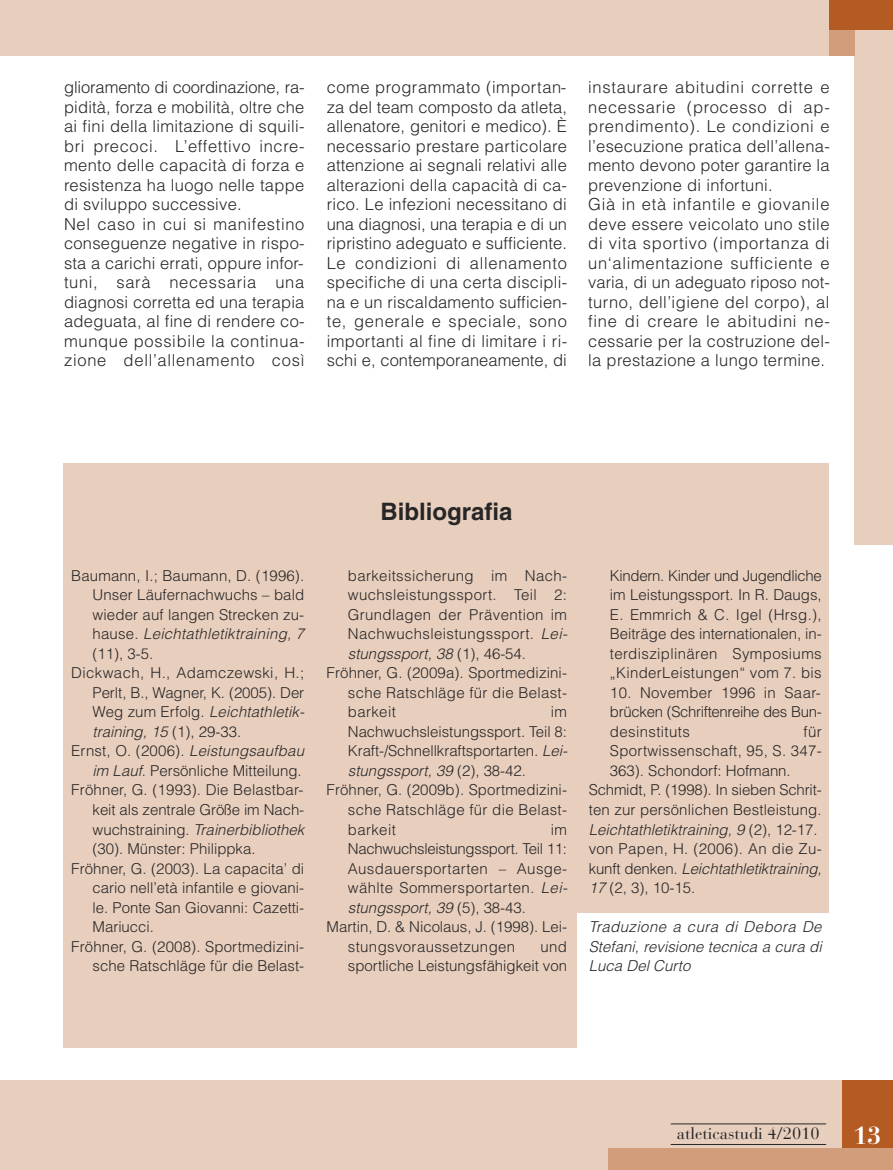
<style>
.page{position:relative;width:893px;height:1170px;background:#fff}
.page>*{position:absolute;margin:0;border:0;box-sizing:border-box;transform-origin:0 0}
.t1{font:700 24.75px "Bauer Bodoni";color:#fff}
.t2{font:700 24px "Helvetica";color:#272627}
.t3{font:300 16.5px/19.5px "Helvetica";letter-spacing:.02em;color:#272627}
.t4{font:16.5px "Bauer Bodoni";color:#272627}
.t5{font:300 15px/19.5px "Helvetica";letter-spacing:.01em;color:#272627;text-align:justify}
.t6{font:italic 300 15px/19.5px "Helvetica";letter-spacing:.005em;color:#272627;text-align:justify}
.t7{font:300 15px "Helvetica";letter-spacing:-.01em;color:#272627}
.t8{font:300 15px "Helvetica";letter-spacing:-.02em;color:#272627}
.s1{font-style:normal}
.s2{font-style:italic}
</style>
<div class="page">
<div style="left:855px;top:22px;width:38px;height:523px;background:#e8cebd"></div>
<div style="left:0;top:0;width:893px;height:55px;background:#e8cebd"></div>
<div style="left:0;top:1080px;width:893px;height:89px;background:#e8cebd"></div>
<div style="left:842px;top:1080px;width:51px;height:68px;background:#b35b22"></div>
<div style="left:608px;top:1148px;width:285px;height:21px;background:#d19d7a"></div>
<hr style="left:671px;top:1143px;width:155px;height:1px;background:#272627">
<hr style="left:671px;top:1123px;width:155px;height:1px;background:#272627">
<div style="left:829px;top:0;width:26px;height:55px;background:#d19d7a"></div>
<div style="left:829px;top:0;width:64px;height:30px;background:#b35b22"></div>
<div style="left:64px;top:464px;width:765px;height:583px;background:#e8cebd"></div>
<div style="left:578px;top:912px;width:264px;height:151px;background:#fff"></div>
<p class="t3" style="left:64px;top:78px;width:242px">glioramento di coordinazione, ra&shy;pidità, forza e mobilità, oltre che ai fini della limitazione di squili&shy;bri precoci. L’effettivo incre&shy;mento delle capacità di forza e resistenza ha luogo nelle tappe di sviluppo successive.<br>Nel caso in cui si manifestino conseguenze negative in rispo&shy;sta a carichi errati, oppure infor&shy;tuni, sarà necessaria una diagnosi corretta ed una terapia adeguata, al fine di rendere co&shy;munque possibile la continua&shy;zione dell’allenamento così</p>
<p class="t3" style="left:327px;top:78px;width:242px;text-align:justify">come programmato (importan&shy;za del team composto da atleta, allenatore, genitori e medico). È necessario prestare particolare attenzione ai segnali relativi alle alterazioni della capacità di ca&shy;rico. Le infezioni necessitano di una diagnosi, una terapia e di un ripristino adeguato e sufficiente.<br>Le condizioni di allenamento specifiche di una certa discipli&shy;na e un riscaldamento sufficien&shy;te, generale e speciale, sono importanti al fine di limitare i ri&shy;schi e, contemporaneamente, di</p>
<p class="t3" style="left:588px;top:78px;width:243px">instaurare abitudini corrette e necessarie (processo di ap&shy;prendimento). Le condizioni e l’esecuzione pratica dell’allena&shy;mento devono poter garantire la prevenzione di infortuni.<br>Già in età infantile e giovanile deve essere veicolato uno stile di vita sportivo (importanza di un‘alimentazione sufficiente e varia, di un adeguato riposo not&shy;turno, dell’igiene del corpo), al fine di creare le abitudini ne&shy;cessarie per la costruzione del&shy;la prestazione a lungo termine.</p>
<p class="t5" style="left:71px;top:566px;width:234px">Baumann, I.; Baumann, D. (1996).</p>
<p class="t5" style="left:93px;top:585px;width:213px">Unser Läufernachwuchs – bald</p>
<p class="t5" style="left:93px;top:605px;width:213px">wieder auf langen Strecken zu-</p>
<p class="t6" style="left:93px;top:624px;width:213px"><span class="s1">hause.</span> Leichtathletiktraining, 7</p>
<p class="t5" style="left:93px;top:644px;width:62px">(11), 3-5.</p>
<p class="t5" style="left:71px;top:663px;width:234px">Dickwach, H., Adamczewski, H.;</p>
<p class="t5" style="left:93px;top:683px;width:213px">Perlt, B., Wagner, K. (2005). Der</p>
<p class="t6" style="left:93px;top:702px;width:214px"><span class="s1">Weg zum Erfolg.</span> Leichtathletik-</p>
<p class="t6" style="left:93px;top:722px;width:150px">training, 15 <span class="s1">(1), 29-33.</span></p>
<p class="t5" style="left:71px;top:741px;width:234px">Ernst, O. (2006). <span class="s2">Leistungsaufbau</span></p>
<p class="t5" style="left:93px;top:761px;width:211px"><span class="s2">im Lauf</span>. Persönliche Mitteilung.</p>
<p class="t5" style="left:71px;top:780px;width:234px">Fröhner, G. (1993). Die Belastbar-</p>
<p class="t5" style="left:93px;top:800px;width:213px">keit als zentrale Größe im Nach-</p>
<p class="t6" style="left:93px;top:819px;width:213px"><span class="s1">wuchstraining.</span> Trainerbibliothek</p>
<p class="t5" style="left:93px;top:839px;width:165px">(30). Münster: Philippka.</p>
<p class="t5" style="left:71px;top:858px;width:234px">Fröhner, G. (2003). La capacita’ di</p>
<p class="t5" style="left:93px;top:878px;width:213px">cario nell’età infantile e giovani-</p>
<p class="t5" style="left:93px;top:897px;width:213px">le. Ponte San Giovanni: Cazetti-</p>
<p class="t5" style="left:93px;top:917px;width:63px">Mariucci.</p>
<p class="t5" style="left:71px;top:936px;width:234px">Fröhner, G. (2008). Sportmedizini-</p>
<p class="t5" style="left:93px;top:956px;width:213px">sche Ratschläge für die Belast-</p>
<h2 class="t2" style="left:381px;top:503px;width:133px">Bibliografia</h2>
<p class="t5" style="left:348px;top:566px;width:221px">barkeitssicherung im Nach-</p>
<p class="t5" style="left:348px;top:585px;width:221px">wuchsleistungssport. Teil 2:</p>
<p class="t5" style="left:348px;top:605px;width:221px">Grundlagen der Prävention im</p>
<p class="t5" style="left:348px;top:624px;width:221px">Nachwuchsleistungssport. <span class="s2">Lei-</span></p>
<p class="t6" style="left:348px;top:644px;width:180px">stungssport, 38 <span class="s1">(1), 46-54.</span></p>
<p class="t5" style="left:327px;top:663px;width:242px">Fröhner, G. (2009a). Sportmedizini-</p>
<p class="t5" style="left:348px;top:683px;width:221px">sche Ratschläge für die Belast-</p>
<p class="t5" style="left:348px;top:702px;width:50px">barkeit</p>
<p class="t5" style="left:551px;top:702px;width:18px">im</p>
<p class="t5" style="left:348px;top:722px;width:221px">Nachwuchsleistungssport. Teil 8:</p>
<p class="t5" style="left:348px;top:741px;width:221px">Kraft-/Schnellkraftsportarten<span class="s2">. Lei-</span></p>
<p class="t6" style="left:348px;top:761px;width:180px">stungssport, 39 <span class="s1">(2), 38-42.</span></p>
<p class="t5" style="left:327px;top:780px;width:242px">Fröhner, G. (2009b). Sportmedizini-</p>
<p class="t5" style="left:348px;top:800px;width:221px">sche Ratschläge für die Belast-</p>
<p class="t5" style="left:348px;top:819px;width:50px">barkeit</p>
<p class="t5" style="left:551px;top:819px;width:18px">im</p>
<p class="t8" style="left:348px;top:840px;width:221px">Nachwuchsleistungssport. Teil 11:</p>
<p class="t5" style="left:348px;top:858px;width:221px">Ausdauersportarten – Ausge-</p>
<p class="t5" style="left:348px;top:878px;width:221px">wählte Sommersportarten<span class="s2">. Lei-</span></p>
<p class="t6" style="left:348px;top:897px;width:180px">stungssport, 39 <span class="s1">(5), 38-43.</span></p>
<p class="t5" style="left:327px;top:917px;width:242px">Martin, D. &amp; Nicolaus, J. (1998). Lei-</p>
<p class="t5" style="left:348px;top:936px;width:169px">stungsvoraussetzungen</p>
<p class="t5" style="left:348px;top:936px;width:221px;text-align:right">und<br>sportliche Leistungsfähigkeit von</p>
<p class="t5" style="left:610px;top:566px;width:213px">Kindern. Kinder und Jugendliche im Leistungssport. In R. Daugs, E. Emmrich &amp; C. Igel (Hrsg.), Beiträge des internationalen, in&shy;terdisziplinären Symposiums „KinderLeistungen“ vom 7. bis</p>
<p class="t5" style="left:610px;top:683px;width:213px">10. November 1996 in Saar&shy;brücken (Schriftenreihe des Bun&shy;desinstituts</p>
<p class="t5" style="left:803px;top:722px;width:20px">für</p>
<p class="t5" style="left:610px;top:741px;width:213px">Sportwissenschaft, 95, S. 347-</p>
<p class="t5" style="left:610px;top:761px;width:182px">363). Schondorf: Hofmann.</p>
<p class="t7" style="left:589px;top:781px;width:234px">Schmidt, P. (1998). In sieben Schrit-</p>
<p class="t5" style="left:589px;top:800px;width:234px">ten zur persönlichen Bestleistung.</p>
<p class="t6" style="left:589px;top:819px;width:231px">Leichtathletiktraining, 9 <span class="s1">(2), 12-17.</span></p>
<p class="t5" style="left:589px;top:839px;width:234px">von Papen, H. (2006). An die Zu-</p>
<p class="t6" style="left:589px;top:858px;width:234px"><span class="s1">kunft denken.</span> Leichtathletiktraining,</p>
<p class="t5" style="left:589px;top:878px;width:108px"><span class="s2">17</span> (2, 3), 10-15.</p>
<p class="t6" style="left:589px;top:917px;width:234px">Traduzione a cura di Debora De Stefani, revisione tecnica a cura di Luca Del Curto</p>
<p class="t4" style="left:677px;top:1127px;width:144px">atleticastudi 4/2010</p>
<h1 class="t1" style="left:854px;top:1126px;width:29px">13</h1>
</div>
